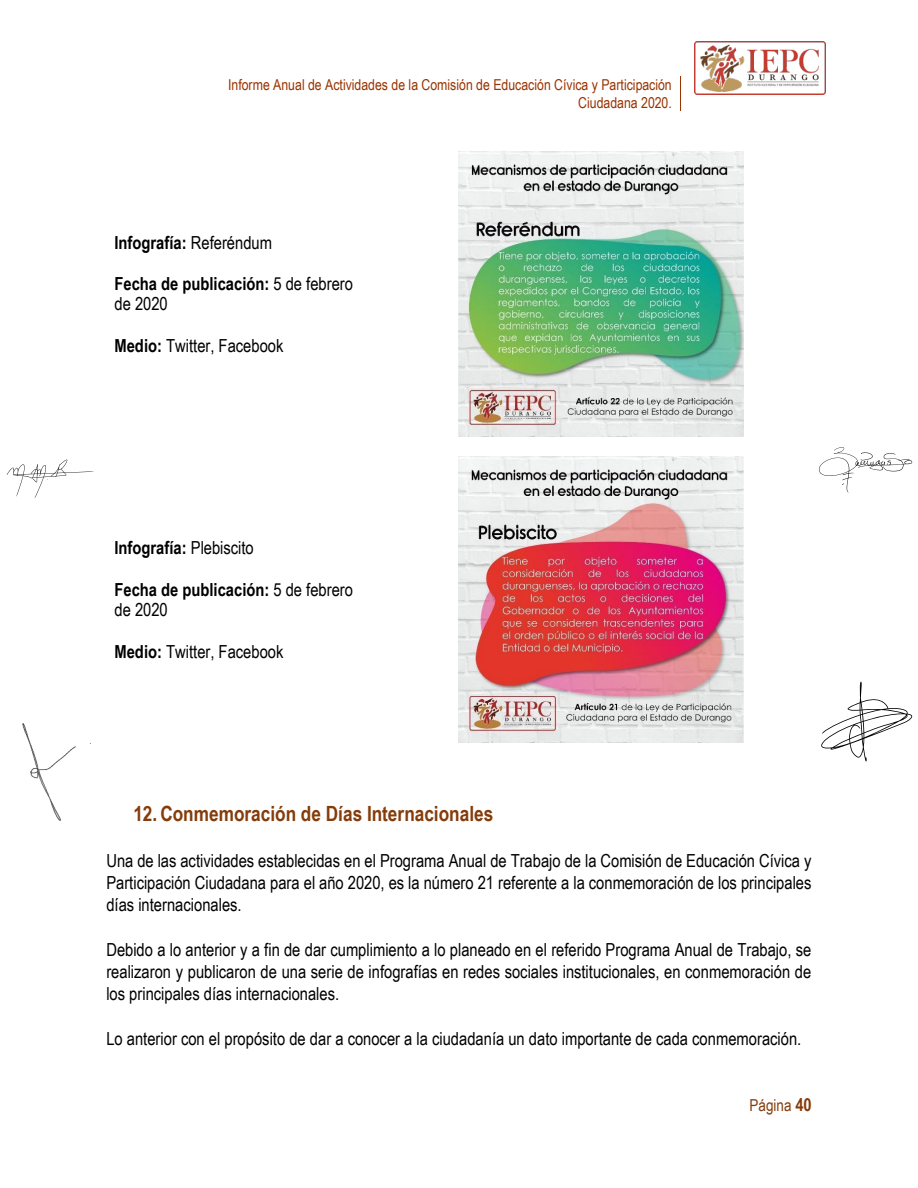
<style>
.page{position:relative;width:918px;height:1188px;background:#fff}
.page>*{position:absolute;margin:0;border:0;box-sizing:border-box;transform-origin:0 0}
.t1{font:700 21px "Arial Narrow";color:#843c0b}
.t2{font:18px/22.2px "Arial Narrow";color:#000;text-align:justify}
.t3{font:700 18px/20.5px "Arial Narrow";color:#000}
.t4{font:16.5px "Arial Narrow";color:#843c0b}
.t5{font:15px/17.2px "Arial Narrow";color:#930;text-align:right}
.s1{font-weight:400}
.s2{font-weight:700}
.s3{font-weight:700;font-size:18px}
</style>
<div class="page">
<hr style="left:680px;top:76px;width:1px;height:35px;background:#930">
<img style="left:694px;top:42px;width:131px;height:52px">
<img style="left:458px;top:151px;width:286px;height:285px">
<img style="left:458px;top:457px;width:286px;height:285px">
<svg style="left:7px;top:459px;width:87px;height:40px"></svg>
<svg style="left:819px;top:447px;width:93px;height:45px"></svg>
<svg style="left:821px;top:682px;width:92px;height:79px"></svg>
<img style="left:23px;top:723px;width:53px;height:97px">
<p class="t5" style="left:228px;top:76px;width:445px">Informe Anual de Actividades de la Comisión de Educación Cívica y Participación<br>Ciudadana 2020.</p>
<p class="t3" style="left:114px;top:231px;width:159px">Infografía: <span class="s1">Referéndum</span></p>
<p class="t3" style="left:114px;top:272px;width:240px">Fecha de publicación: <span class="s1">5 de febrero de 2020</span></p>
<p class="t2" style="left:114px;top:334px;width:170px"><span class="s2">Medio:</span> Twitter, Facebook</p>
<p class="t3" style="left:114px;top:537px;width:141px">Infografía: <span class="s1">Plebiscito</span></p>
<p class="t3" style="left:114px;top:578px;width:240px">Fecha de publicación: <span class="s1">5 de febrero de 2020</span></p>
<p class="t2" style="left:114px;top:639px;width:170px"><span class="s2">Medio:</span> Twitter, Facebook</p>
<p class="t1" style="left:133px;top:798px;width:361px">12. Conmemoración de Días Internacionales</p>
<p class="t2" style="left:106px;top:849px;width:707px">Una de las actividades establecidas en el Programa Anual de Trabajo de la Comisión de Educación Cívica y Participación Ciudadana para el año 2020, es la número 21 referente a la conmemoración de los principales días internacionales.</p>
<p class="t2" style="left:106px;top:938px;width:707px">Debido a lo anterior y a fin de dar cumplimiento a lo planeado en el referido Programa Anual de Trabajo, se realizaron y publicaron de una serie de infografías en redes sociales institucionales, en conmemoración de los principales días internacionales.</p>
<p class="t2" style="left:106px;top:1027px;width:696px">Lo anterior con el propósito de dar a conocer a la ciudadanía un dato importante de cada conmemoración.</p>
<p class="t4" style="left:750px;top:1093px;width:64px">Página <span class="s3">40</span></p>
</div>
